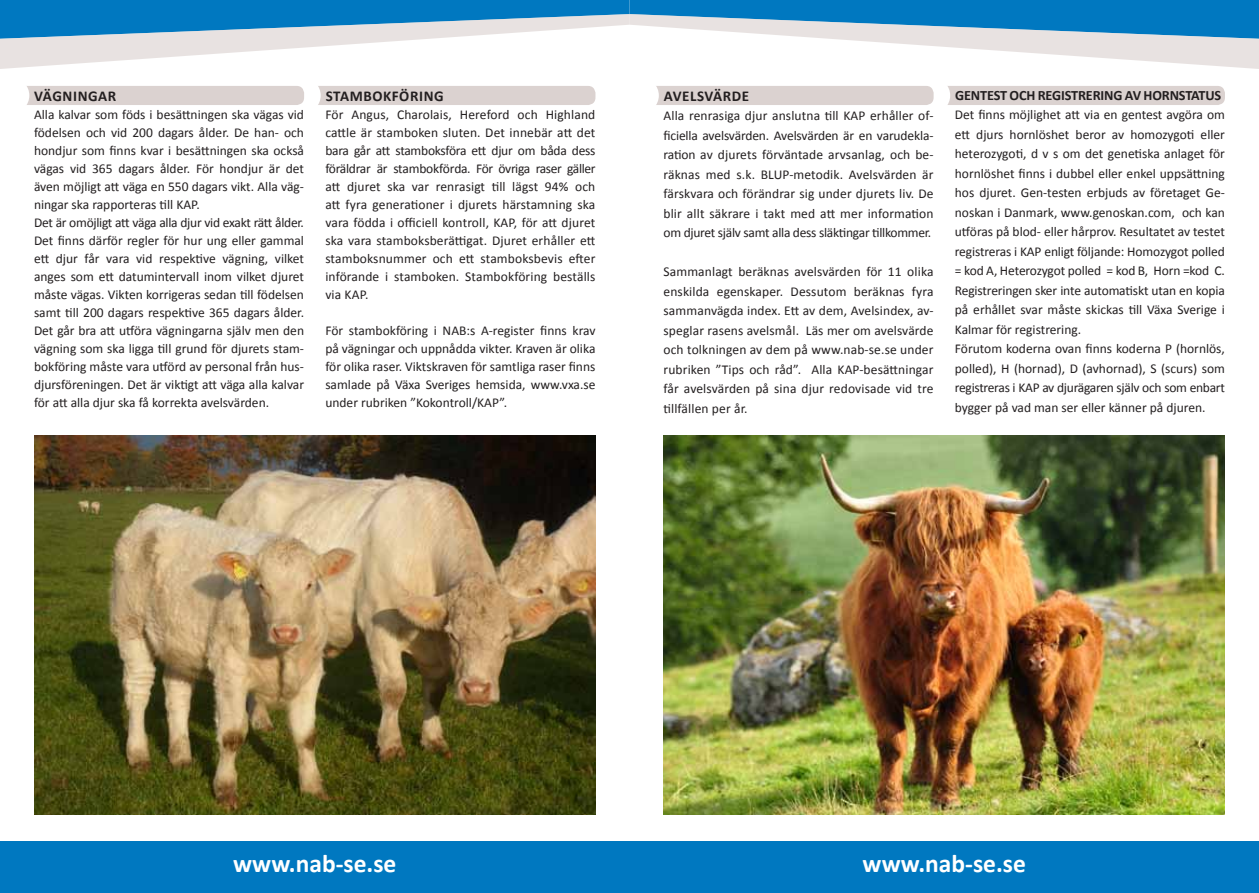
<style>
.page{position:relative;width:1259px;height:893px;background:#fff}
.page>*{position:absolute;margin:0;border:0;box-sizing:border-box;transform-origin:0 0}
.t1{font:700 25.5px "Calibri";letter-spacing:.005em;color:#fff}
.t2{font:700 15px "Calibri";letter-spacing:.04em;color:#231f20}
.t3{font:700 14.25px "Calibri";letter-spacing:-.01em;color:#231f20}
.t4{font:13.5px/18px "Calibri";color:#231f20;text-align:justify}
</style>
<div class="page">
<div style="left:932px;top:86px;width:293px;height:19px;background:#dbd2d0;border-radius:7px"></div>
<div style="left:914px;top:78px;width:36px;height:35px;background:#fff;border-radius:50%"></div>
<div style="left:303px;top:86px;width:292px;height:19px;background:#dbd2d0;border-radius:7px"></div>
<div style="left:285px;top:78px;width:36px;height:35px;background:#fff;border-radius:50%"></div>
<div style="left:641px;top:86px;width:292px;height:19px;background:#dbd2d0;border-radius:7px"></div>
<div style="left:623px;top:78px;width:36px;height:35px;background:#fff;border-radius:50%"></div>
<div style="left:11px;top:86px;width:293px;height:19px;background:#dbd2d0;border-radius:7px"></div>
<svg style="left:11px;top:86px;width:18px;height:19px"></svg>
<svg style="left:0;top:0;width:1259px;height:69px"></svg>
<img style="left:34px;top:436px;width:561px;height:378px">
<img style="left:663px;top:436px;width:562px;height:378px">
<div style="left:0;top:842px;width:629px;height:51px;background:#0078c0"></div>
<div style="left:629px;top:842px;width:630px;height:51px;background:#0078c0"></div>
<p class="t2" style="left:34px;top:86px;width:84px">VÄGNINGAR</p>
<p class="t4" style="left:34px;top:104px;width:271px;text-align:left">Alla kalvar som föds i besättningen ska vägas vid födelsen och vid 200 dagars ålder. De han- och hondjur som finns kvar i besättningen ska också vägas vid 365 dagars ålder. För hondjur är det även möjligt att väga en 550 dagars vikt. Alla väg&shy;ningar ska rapporteras till KAP.<br>Det är omöjligt att väga alla djur vid exakt rätt ålder.<br>Det finns därför regler för hur ung eller gammal ett djur får vara vid respektive vägning, vilket anges som ett datumintervall inom vilket djuret måste vägas. Vikten korrigeras sedan till födelsen samt till 200 dagars respektive 365 dagars ålder.<br>Det går bra att utföra vägningarna själv men den vägning som ska ligga till grund för djurets stam&shy;bokföring måste vara utförd av personal från hus&shy;djursföreningen. Det är viktigt att väga alla kalvar för att alla djur ska få korrekta avelsvärden.</p>
<p class="t2" style="left:326px;top:86px;width:119px">STAMBOKFÖRING</p>
<p class="t4" style="left:325px;top:104px;width:271px">För Angus, Charolais, Hereford och Highland cattle är stamboken sluten. Det innebär att det bara går att stamboksföra ett djur om båda dess föräldrar är stambokförda. För övriga raser gäller att djuret ska var renrasigt till lägst 94% och att fyra generationer i djurets härstamning ska vara födda i officiell kontroll, KAP, för att djuret ska vara stamboksberättigat. Djuret erhåller ett stamboksnummer och ett stamboksbevis efter införande i stamboken. Stambokföring beställs via KAP.</p>
<p class="t4" style="left:325px;top:320px;width:272px">För stambokföring i NAB:s A-register finns krav på vägningar och uppnådda vikter. Kraven är olika för olika raser. Viktskraven för samtliga raser finns samlade på Växa Sveriges hemsida, www.vxa.se under rubriken ”Kokontroll/KAP”.</p>
<p class="t2" style="left:664px;top:86px;width:87px">AVELSVÄRDE</p>
<p class="t4" style="left:663px;top:105px;width:272px;line-height:19.5px">Alla renrasiga djur anslutna till KAP erhåller of&shy;ficiella avelsvärden. Avelsvärden är en varudekla&shy;ration av djurets förväntade arvsanlag, och be&shy;räknas med s.k. BLUP-metodik. Avelsvärden är färskvara och förändrar sig under djurets liv. De blir allt säkrare i takt med att mer information om djuret själv samt alla dess släktingar tillkommer.</p>
<p class="t4" style="left:663px;top:261px;width:271px;line-height:19.5px">Sammanlagt beräknas avelsvärden för 11 olika enskilda egenskaper. Dessutom beräknas fyra sammanvägda index. Ett av dem, Avelsindex, av&shy;speglar rasens avelsmål. Läs mer om avelsvärde och tolkningen av dem på www.nab-se.se under rubriken ”Tips och råd”. Alla KAP-besättningar får avelsvärden på sina djur redovisade vid tre tillfällen per år.</p>
<p class="t3" style="left:955px;top:86px;width:268px">GENTEST OCH REGISTRERING AV HORNSTATUS</p>
<p class="t4" style="left:955px;top:105px;width:271px;line-height:19.5px;text-align:left">Det finns möjlighet att via en gentest avgöra om ett djurs hornlöshet beror av homozygoti eller heterozygoti, d v s om det genetiska anlaget för hornlöshet finns i dubbel eller enkel uppsättning hos djuret. Gen-testen erbjuds av företaget Ge&shy;noskan i Danmark, www.genoskan.com, och kan utföras på blod- eller hårprov. Resultatet av testet registreras i KAP enligt följande: Homozygot polled = kod A, Heterozygot polled = kod B, Horn =kod C.<br>Registreringen sker inte automatiskt utan en kopia på erhållet svar måste skickas till Växa Sverige i Kalmar för registrering.<br>Förutom koderna ovan finns koderna P (hornlös, polled), H (hornad), D (avhornad), S (scurs) som registreras i KAP av djurägaren själv och som enbart bygger på vad man ser eller känner på djuren.</p>
<h1 class="t1" style="left:233px;top:847px;width:165px">WWW.NAB-SE.SE</h1>
<h1 class="t1" style="left:862px;top:847px;width:165px">WWW.NAB-SE.SE</h1>
</div>
